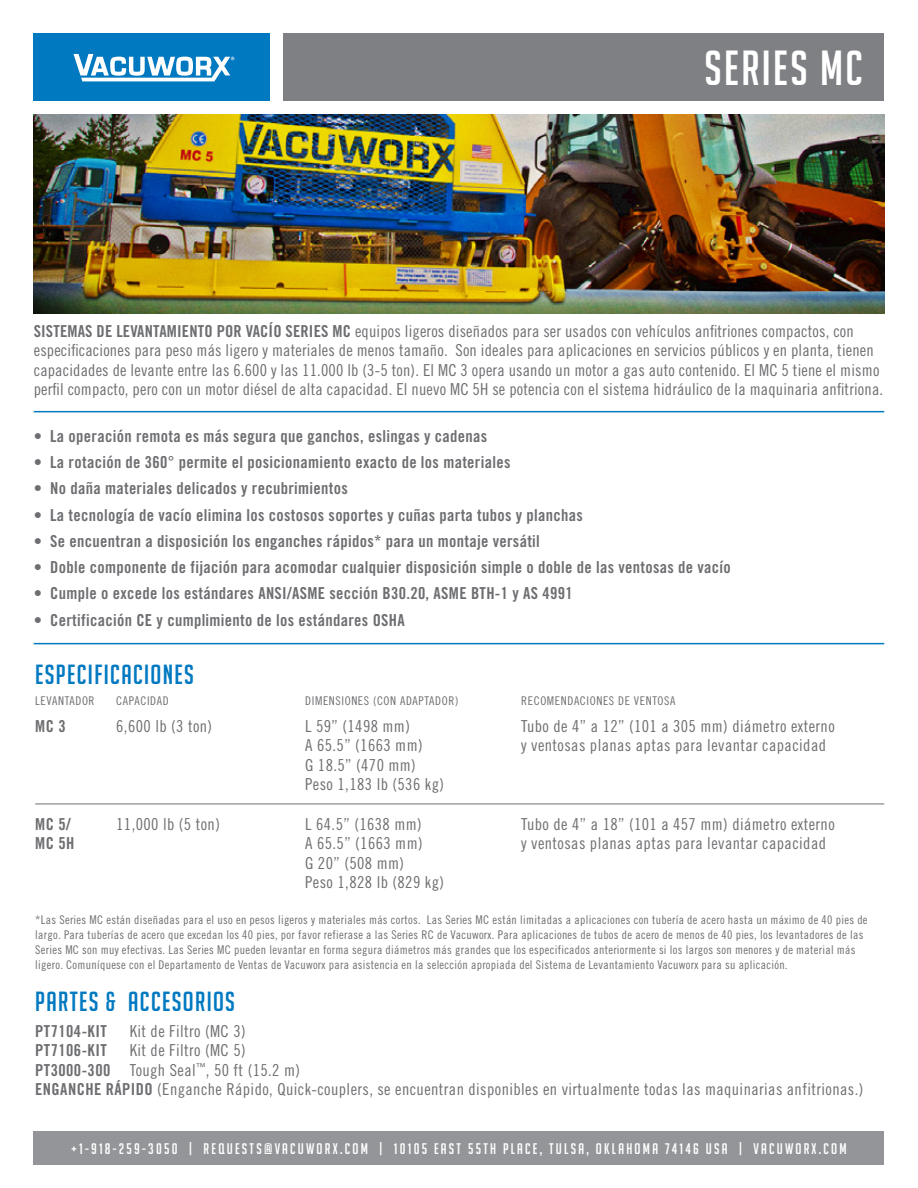
<style>
.page{position:relative;width:918px;height:1188px;background:#fff}
.page>*{position:absolute;margin:0;border:0;box-sizing:border-box;transform-origin:0 0}
.t1{font:48px "Big Noodle Titling";letter-spacing:.05em;color:#fff}
.t2{font:27px "Big Noodle Titling";letter-spacing:.05em;color:#0079c1}
.t3{font:16.5px/19.5px "Trade Gothic Cond Eighteen";letter-spacing:.01em;color:#6d6e71}
.t4{font:16.5px "Trade Gothic Bold Cond Twenty";letter-spacing:.02em;color:#6d6e71}
.t5{font:15px "Big Noodle Titling";letter-spacing:.15em;color:#fff}
.t6{font:12px/15px "Trade Gothic Cond Eighteen";letter-spacing:.025em;color:#6d6e71}
.t7{font:12px "Trade Gothic Cond Eighteen";letter-spacing:.05em;color:#6d6e71}
.s1{font-family:"Trade Gothic Bold Cond Twenty"}
</style>
<div class="page">
<img style="left:34px;top:114px;width:850px;height:199px">
<div style="left:284px;top:34px;width:600px;height:67px;background:#7e8083"></div>
<div style="left:34px;top:34px;width:236px;height:67px;background:#0079c1"></div>
<div style="left:34px;top:1131px;width:850px;height:33px;background:#939598"></div>
<svg style="left:74px;top:54px;width:160px;height:27px"></svg>
<hr style="left:34px;top:411px;width:850px;height:1px;background:#0079c1">
<hr style="left:34px;top:643px;width:850px;height:1px;background:#0079c1">
<hr style="left:35px;top:804px;width:849px;height:1px;background:#6d6e71">
<h1 class="t1" style="left:705px;top:42px;width:160px">SERIES MC</h1>
<p class="t3" style="left:34px;top:321px;width:851px"><span class="s1">SISTEMAS DE LEVANTAMIENTO POR VACÍO SERIES MC</span> equipos ligeros diseñados para ser usados con vehículos anfitriones compactos, con especificaciones para peso más ligero y materiales de menos tamaño. Son ideales para aplicaciones en servicios públicos y en planta, tienen capacidades de levante entre las 6.600 y las 11.000 lb (3-5 ton). El MC 3 opera usando un motor a gas auto contenido. El MC 5 tiene el mismo perfil compacto, pero con un motor diésel de alta capacidad. El nuevo MC 5H se potencia con el sistema hidráulico de la maquinaria anfitriona.</p>
<p class="t4" style="left:34px;top:426px;width:455px">• La operación remota es más segura que ganchos, eslingas y cadenas</p>
<p class="t4" style="left:34px;top:452px;width:478px">• La rotación de 360° permite el posicionamiento exacto de los materiales</p>
<p class="t4" style="left:34px;top:479px;width:316px">• No daña materiales delicados y recubrimientos</p>
<p class="t4" style="left:34px;top:505px;width:551px">• La tecnología de vacío elimina los costosos soportes y cuñas parta tubos y planchas</p>
<p class="t4" style="left:34px;top:531px;width:508px">• Se encuentran a disposición los enganches rápidos* para un montaje versátil</p>
<p class="t4" style="left:34px;top:557px;width:699px">• Doble componente de fijación para acomodar cualquier disposición simple o doble de las ventosas de vacío</p>
<p class="t4" style="left:34px;top:584px;width:540px">• Cumple o excede los estándares ANSI/ASME sección B30.20, ASME BTH-1 y AS 4991</p>
<p class="t4" style="left:34px;top:610px;width:373px">• Certificación CE y cumplimiento de los estándares OSHA</p>
<h2 class="t2" style="left:35px;top:660px;width:160px">ESPECIFICACIONES</h2>
<p class="t7" style="left:35px;top:694px;width:61px">LEVANTADOR</p>
<p class="t7" style="left:116px;top:694px;width:54px">CAPACIDAD</p>
<p class="t7" style="left:305px;top:694px;width:155px">DIMENSIONES (CON ADAPTADOR)</p>
<p class="t7" style="left:521px;top:694px;width:156px">RECOMENDACIONES DE VENTOSA</p>
<p class="t4" style="left:35px;top:716px;width:32px">MC 3</p>
<p class="t3" style="left:116px;top:716px;width:97px">6,600 lb (3 ton)</p>
<p class="t3" style="left:305px;top:716px;width:106px">L 59” (1498 mm)</p>
<p class="t3" style="left:521px;top:716px;width:315px">Tubo de 4” a 12” (101 a 305 mm) diámetro externo</p>
<p class="t3" style="left:305px;top:735px;width:119px">A 65.5” (1663 mm)</p>
<p class="t3" style="left:521px;top:735px;width:306px">y ventosas planas aptas para levantar capacidad</p>
<p class="t3" style="left:305px;top:755px;width:140px">G 18.5” (470 mm)<br>Peso 1,183 lb (536 kg)</p>
<p class="t4" style="left:35px;top:814px;width:37px">MC 5/</p>
<p class="t3" style="left:116px;top:814px;width:105px">11,000 lb (5 ton)</p>
<p class="t3" style="left:305px;top:814px;width:118px">L 64.5” (1638 mm)</p>
<p class="t3" style="left:521px;top:814px;width:315px">Tubo de 4” a 18” (101 a 457 mm) diámetro externo</p>
<p class="t4" style="left:35px;top:834px;width:41px">MC 5H</p>
<p class="t3" style="left:305px;top:834px;width:119px">A 65.5” (1663 mm)</p>
<p class="t3" style="left:521px;top:834px;width:306px">y ventosas planas aptas para levantar capacidad</p>
<p class="t3" style="left:305px;top:853px;width:140px">G 20” (508 mm)<br>Peso 1,828 lb (829 kg)</p>
<p class="t6" style="left:35px;top:912px;width:834px">*Las Series MC están diseñadas para el uso en pesos ligeros y materiales más cortos. Las Series MC están limitadas a aplicaciones con tubería de acero hasta un máximo de 40 pies de largo. Para tuberías de acero que excedan los 40 pies, por favor refierase a las Series RC de Vacuworx. Para aplicaciones de tubos de acero de menos de 40 pies, los levantadores de las Series MC son muy efectivas. Las Series MC pueden levantar en forma segura diámetros más grandes que los especificados anteriormente si los largos son menores y de material más ligero. Comuníquese con el Departamento de Ventas de Vacuworx para asistencia en la selección apropiada del Sistema de Levantamiento Vacuworx para su aplicación.</p>
<h2 class="t2" style="left:35px;top:987px;width:201px">PARTES &amp; ACCESORIOS</h2>
<p class="t4" style="left:35px;top:1021px;width:73px">PT7104-KIT</p>
<p class="t3" style="left:130px;top:1021px;width:117px">Kit de Filtro (MC 3)</p>
<p class="t4" style="left:35px;top:1041px;width:73px">PT7106-KIT</p>
<p class="t3" style="left:35px;top:1041px;width:830px;text-indent:95px">Kit de Filtro (MC 5)<br><span class="s1">PT3000-300</span> Tough Seal<sup>™</sup>, 50 ft (15.2 m)<br><span class="s1">ENGANCHE RÁPIDO</span> (Enganche Rápido, Quick-couplers, se encuentran disponibles en virtualmente todas las maquinarias anfitrionas.)</p>
<p class="t5" style="left:71px;top:1141px;width:777px">+1-918-259-3050 | REQUESTS@VACUWORX.COM | 10105 EAST 55TH PLACE, TULSA, OKLAHOMA 74146 USA | VACUWORX.COM</p>
</div>
